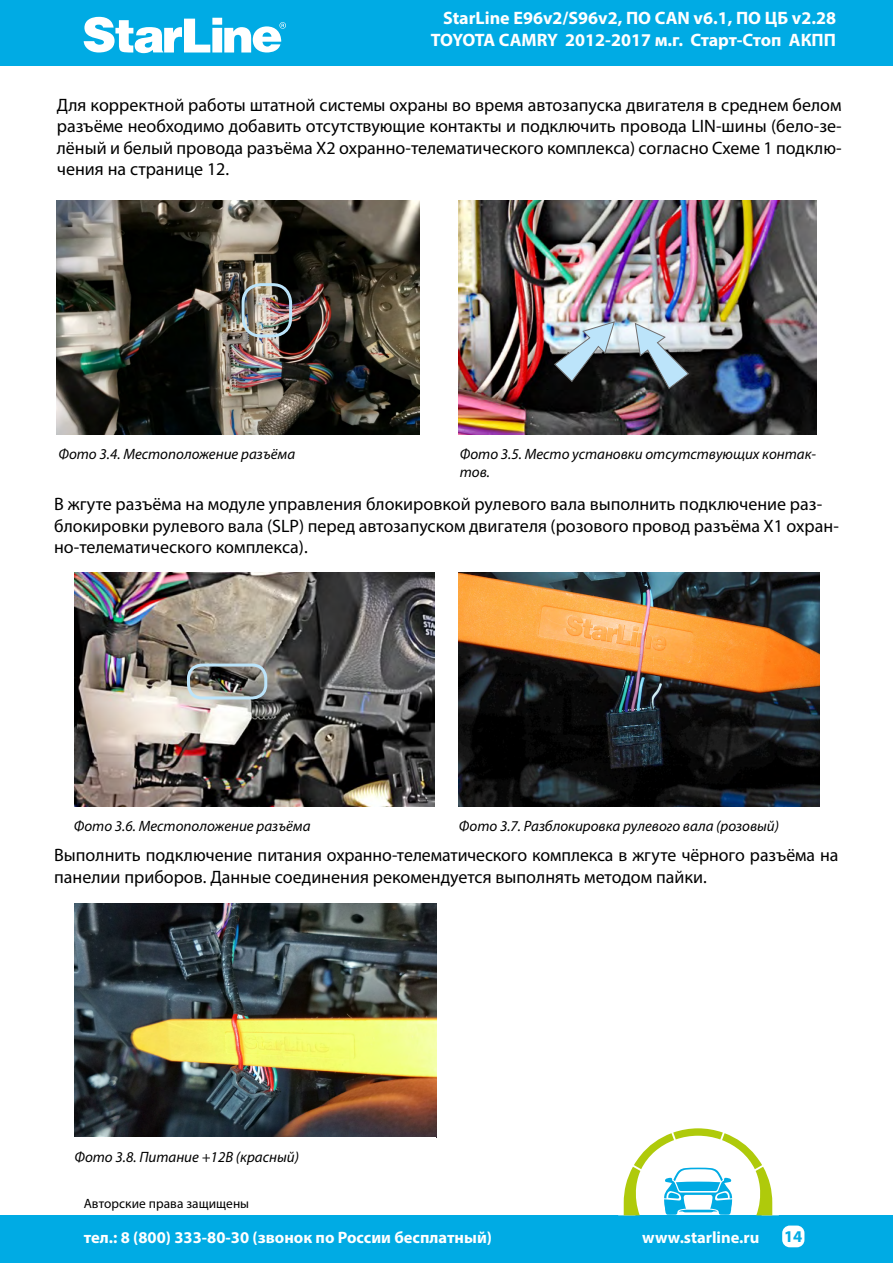
<style>
.page{position:relative;width:893px;height:1263px;background:#fff}
.page>*{position:absolute;margin:0;border:0;box-sizing:border-box;transform-origin:0 0}
.t1{font:18px/21.6px "Myriad Pro";color:#000}
.t2{font:700 18px/21.6px "Myriad Pro";color:#fff;text-align:right}
.t3{font:700 16.5px "Myriad Pro";color:#fff}
.t4{font:700 16.5px "Myriad Pro";color:#00abe4}
.t5{font:italic 15px/18px "Myriad Pro";color:#000}
.t6{font:13.5px "Myriad Pro";color:#000}
</style>
<div class="page">
<div style="left:0;top:0;width:893px;height:65px;background:#00abe4"></div>
<svg style="left:84px;top:17px;width:202px;height:36px"></svg>
<div style="left:0;top:1215px;width:893px;height:48px;background:#00abe4"></div>
<div style="left:782px;top:1225px;width:22px;height:22px;background:#fff;border-radius:8px"></div>
<svg style="left:623px;top:1128px;width:150px;height:87px"></svg>
<img style="left:458px;top:573px;width:362px;height:234px">
<img style="left:75px;top:573px;width:359px;height:234px">
<div style="left:187px;top:663px;width:80px;height:36px;border:3px solid #bce4fa;border-radius:13px"></div>
<img style="left:74px;top:904px;width:363px;height:233px">
<img style="left:458px;top:201px;width:359px;height:234px">
<svg style="left:554px;top:321px;width:61px;height:61px;background:#82929b"></svg>
<svg style="left:634px;top:322px;width:55px;height:67px;background:#8c9ba4"></svg>
<img style="left:57px;top:201px;width:362px;height:234px">
<div style="left:242px;top:283px;width:50px;height:54px;border:3px solid #bce4fa;border-radius:18px"></div>
<p class="t2" style="left:431px;top:7px;width:407px">StarLine E96v2/S96v2, ПО CAN v6.1, ПО ЦБ v2.28<br>TOYOTA CAMRY 2012-2017 м.г. Старт-Стоп АКПП</p>
<p class="t1" style="left:57px;top:93px;width:786px;text-align:justify">Для корректной работы штатной системы охраны во время автозапуска двигателя в среднем белом разъёме необходимо добавить отсутствующие контакты и подключить провода LIN-шины (бело-зе&shy;лёный и белый провода разъёма Х2 охранно-телематического комплекса) согласно Схеме 1 подклю&shy;чения на странице 12.</p>
<p class="t5" style="left:58px;top:444px;width:238px">Фото 3.4. Местоположение разъёма</p>
<p class="t5" style="left:460px;top:444px;width:358px">Фото 3.5. Место установки отсутствующих контак&shy;тов.</p>
<p class="t1" style="left:54px;top:493px;width:786px">В жгуте разъёма на модуле управления блокировкой рулевого вала выполнить подключение раз&shy;блокировки рулевого вала (SLP) перед автозапуском двигателя (розового провод разъёма Х1 охран&shy;но-телематического комплекса).</p>
<p class="t5" style="left:74px;top:817px;width:238px">Фото 3.6. Местоположение разъёма</p>
<p class="t5" style="left:459px;top:817px;width:322px">Фото 3.7. Разблокировка рулевого вала (розовый)</p>
<p class="t1" style="left:54px;top:844px;width:786px">Выполнить подключение питания охранно-телематического комплекса в жгуте чёрного разъёма на панелии приборов. Данные соединения рекомендуется выполнять методом пайки.</p>
<p class="t5" style="left:74px;top:1147px;width:226px">Фото 3.8. Питание +12В (красный)</p>
<p class="t6" style="left:84px;top:1195px;width:167px">Авторские права защищены</p>
<p class="t3" style="left:84px;top:1226px;width:410px">тел.: 8 (800) 333-80-30 (звонок по России бесплатный)</p>
<p class="t3" style="left:642px;top:1226px;width:119px">www.starline.ru</p>
<p class="t4" style="left:784px;top:1226px;width:20px">14</p>
</div>
